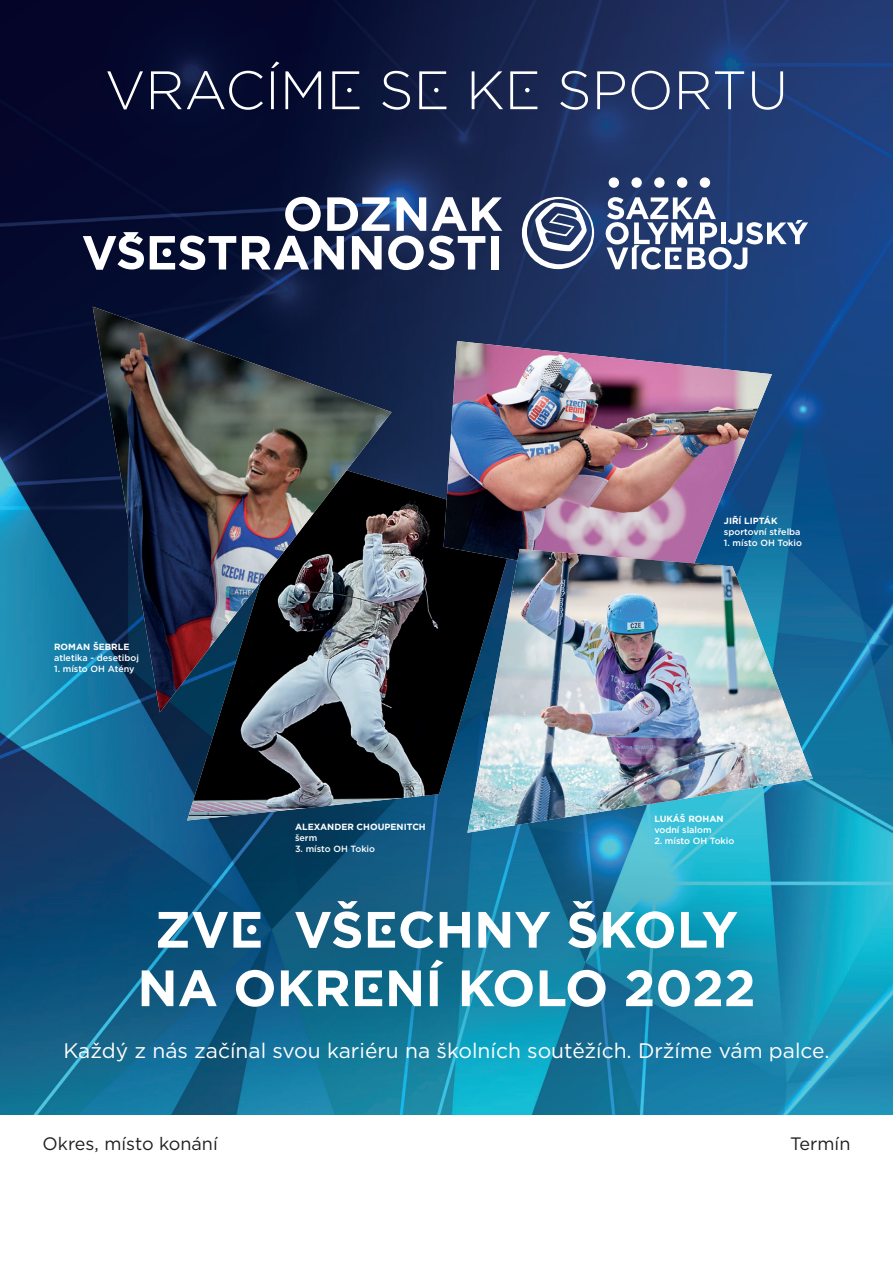
<style>
.page{position:relative;width:893px;height:1263px;background:#fff}
.page>*{position:absolute;margin:0;border:0;box-sizing:border-box;transform-origin:0 0}
.t1{font:300 54px "Gotham COV";color:#fff}
.t2{font:700 51px/58.5px "Gotham COV";color:#fff;text-align:center}
.t3{font:21px "Gotham COV";color:#fff}
.t4{font:18px "Gotham COV";color:#231f20}
.t5{font:500 9px "Gotham COV";color:#fff}
.t6{font:700 9px "Gotham";color:#fff}
</style>
<div class="page">
<img style="left:0;top:0;width:893px;height:1114px">
<img style="left:187px;top:456px;width:280px;height:364px">
<img style="left:93px;top:307px;width:299px;height:405px">
<img style="left:444px;top:341px;width:328px;height:235px">
<img style="left:467px;top:549px;width:346px;height:284px">
<div style="left:68px;top:833px;width:756px;height:249px;background:#00344e;opacity:.75"></div>
<svg style="left:606px;top:197px;width:202px;height:72px"></svg>
<div style="left:609px;top:177px;width:10px;height:11px;background:#fff;border-radius:50%"></div>
<div style="left:631px;top:177px;width:11px;height:11px;background:#fff;border-radius:50%"></div>
<div style="left:654px;top:177px;width:11px;height:11px;background:#fff;border-radius:50%"></div>
<div style="left:677px;top:177px;width:10px;height:11px;background:#fff;border-radius:50%"></div>
<div style="left:700px;top:177px;width:10px;height:11px;background:#fff;border-radius:50%"></div>
<svg style="left:522px;top:197px;width:72px;height:72px"></svg>
<svg style="left:83px;top:232px;width:61px;height:38px"></svg>
<svg style="left:150px;top:236px;width:86px;height:34px"></svg>
<svg style="left:242px;top:197px;width:260px;height:73px"></svg>
<div style="left:491px;top:236px;width:8px;height:33px;background:#fff"></div>
<h1 class="t1" style="left:105px;top:56px;width:685px">VRACÍME SE KE SPORTU</h1>
<p class="t6" style="left:54px;top:641px;width:77px">ROMAN ŠEBRLE</p>
<p class="t5" style="left:54px;top:652px;width:86px">atletika - desetiboj</p>
<p class="t5" style="left:54px;top:663px;width:82px">1. místo OH Atény</p>
<p class="t6" style="left:295px;top:821px;width:132px">ALEXANDER CHOUPENITCH</p>
<p class="t5" style="left:295px;top:832px;width:24px">šerm</p>
<p class="t5" style="left:295px;top:843px;width:82px">3. místo OH Tokio</p>
<p class="t6" style="left:724px;top:515px;width:55px">JIŘÍ LIPTÁK</p>
<p class="t5" style="left:724px;top:526px;width:78px">sportovní střelba</p>
<p class="t5" style="left:724px;top:537px;width:80px">1. místo OH Tokio</p>
<p class="t6" style="left:654px;top:813px;width:71px">LUKÁŠ ROHAN</p>
<p class="t5" style="left:654px;top:824px;width:59px">vodní slalom</p>
<p class="t5" style="left:654px;top:834px;width:81px">2. místo OH Tokio</p>
<h2 class="t2" style="left:137px;top:900px;width:620px">ZVE VŠECHNY ŠKOLY<br>NA OKRENÍ KOLO 2022</h2>
<h3 class="t3" style="left:63px;top:1037px;width:768px">Každý z nás začínal svou kariéru na školních soutěžích. Držíme vám palce.</h3>
<h3 class="t4" style="left:43px;top:1132px;width:177px">Okres, místo konání</h3>
<h3 class="t4" style="left:790px;top:1132px;width:62px">Termín</h3>
</div>
